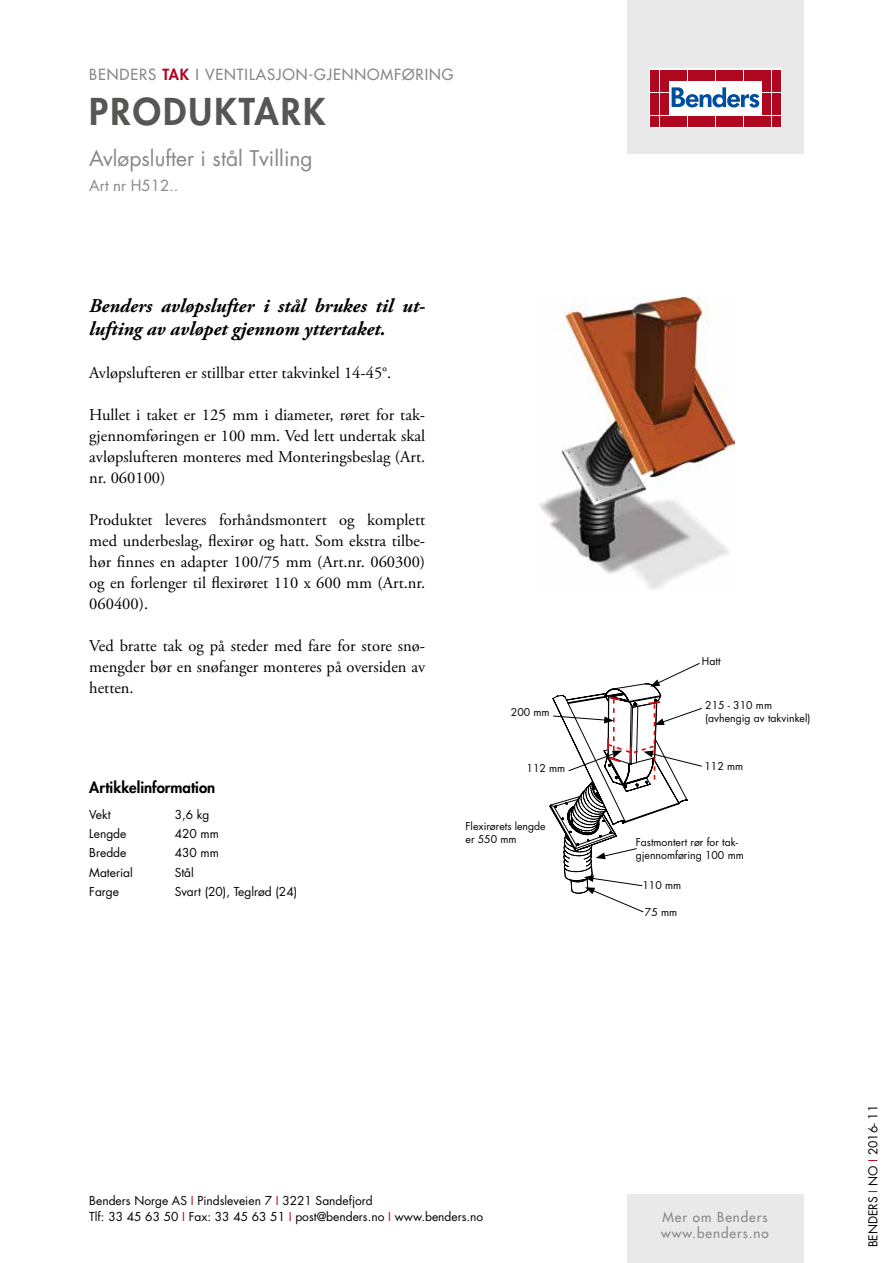
<style>
.page{position:relative;width:893px;height:1263px;background:#fff}
.page>*{position:absolute;margin:0;border:0;box-sizing:border-box;transform-origin:0 0}
.t1{font:800 36px "Futura Std";letter-spacing:.06em;color:#565655}
.t2{font:21px "Futura Std";color:#868786}
.t3{font:italic 700 19.5px/23.4px "Adobe Garamond Pro";color:#000}
.t4{font:16.5px/21px "Adobe Garamond Pro";color:#000;text-align:justify}
.t5{font:500 15px "Futura Std";letter-spacing:.06em;color:#868786}
.t6{font:800 15px "Futura Std";color:#000}
.t7{font:15px "Futura Std";color:#868786}
.t8{font:500 13.5px/16.2px "Futura Std";letter-spacing:.07em;color:#87888a}
.t9{font:12px/16.5px "Futura Std";color:#000}
.t10{font:10.5px/12.6px "Futura Std";color:#000}
.s1{font-weight:800;color:#ae071f}
.s2{color:#ae071f}
</style>
<div class="page">
<div style="left:627px;top:0;width:177px;height:153px;background:#e9e9e9"></div>
<svg style="left:649px;top:69px;width:132px;height:59px;background:#eac2c8"></svg>
<div style="left:651px;top:70px;width:8px;height:10px;background:#ae071f"></div>
<div style="left:660px;top:70px;width:8px;height:10px;background:#ae071f"></div>
<div style="left:651px;top:81px;width:8px;height:11px;background:#ae071f"></div>
<div style="left:660px;top:81px;width:8px;height:11px;background:#ae071f"></div>
<div style="left:651px;top:93px;width:8px;height:10px;background:#ae071f"></div>
<div style="left:660px;top:93px;width:8px;height:10px;background:#ae071f"></div>
<div style="left:651px;top:104px;width:8px;height:11px;background:#ae071f"></div>
<div style="left:660px;top:104px;width:8px;height:11px;background:#ae071f"></div>
<div style="left:651px;top:116px;width:8px;height:10px;background:#ae071f"></div>
<div style="left:660px;top:116px;width:8px;height:10px;background:#ae071f"></div>
<div style="left:669px;top:70px;width:8px;height:10px;background:#ae071f"></div>
<div style="left:679px;top:70px;width:8px;height:10px;background:#ae071f"></div>
<div style="left:688px;top:70px;width:8px;height:10px;background:#ae071f"></div>
<div style="left:697px;top:70px;width:9px;height:10px;background:#ae071f"></div>
<div style="left:707px;top:70px;width:8px;height:10px;background:#ae071f"></div>
<div style="left:716px;top:70px;width:8px;height:10px;background:#ae071f"></div>
<div style="left:725px;top:70px;width:9px;height:10px;background:#ae071f"></div>
<div style="left:735px;top:70px;width:8px;height:10px;background:#ae071f"></div>
<div style="left:744px;top:70px;width:8px;height:10px;background:#ae071f"></div>
<div style="left:753px;top:70px;width:9px;height:10px;background:#ae071f"></div>
<div style="left:669px;top:116px;width:8px;height:10px;background:#ae071f"></div>
<div style="left:679px;top:116px;width:8px;height:10px;background:#ae071f"></div>
<div style="left:688px;top:116px;width:8px;height:10px;background:#ae071f"></div>
<div style="left:697px;top:116px;width:9px;height:10px;background:#ae071f"></div>
<div style="left:707px;top:116px;width:8px;height:10px;background:#ae071f"></div>
<div style="left:716px;top:116px;width:8px;height:10px;background:#ae071f"></div>
<div style="left:725px;top:116px;width:9px;height:10px;background:#ae071f"></div>
<div style="left:735px;top:116px;width:8px;height:10px;background:#ae071f"></div>
<div style="left:744px;top:116px;width:8px;height:10px;background:#ae071f"></div>
<div style="left:753px;top:116px;width:9px;height:10px;background:#ae071f"></div>
<div style="left:763px;top:70px;width:8px;height:10px;background:#ae071f"></div>
<div style="left:772px;top:70px;width:8px;height:10px;background:#ae071f"></div>
<div style="left:763px;top:81px;width:8px;height:11px;background:#ae071f"></div>
<div style="left:772px;top:81px;width:8px;height:11px;background:#ae071f"></div>
<div style="left:763px;top:93px;width:8px;height:10px;background:#ae071f"></div>
<div style="left:772px;top:93px;width:8px;height:10px;background:#ae071f"></div>
<div style="left:763px;top:104px;width:8px;height:11px;background:#ae071f"></div>
<div style="left:772px;top:104px;width:8px;height:11px;background:#ae071f"></div>
<div style="left:763px;top:116px;width:8px;height:10px;background:#ae071f"></div>
<div style="left:772px;top:116px;width:8px;height:10px;background:#ae071f"></div>
<svg style="left:672px;top:87px;width:87px;height:21px;background:#8fb1d4"></svg>
<div style="left:627px;top:1195px;width:177px;height:68px;background:#e9e9ea"></div>
<img style="left:539px;top:298px;width:196px;height:292px">
<svg style="left:550px;top:663px;width:152px;height:250px"></svg>
<p class="t5" style="left:89px;top:65px;width:366px">BENDERS <span class="s1">TAK</span> I VENTILASJON-GJENNOMFØRING</p>
<h1 class="t1" style="left:89px;top:89px;width:238px">PRODUKTARK</h1>
<p class="t2" style="left:89px;top:145px;width:225px">Avløpslufter i stål Tvilling</p>
<p class="t7" style="left:89px;top:176px;width:91px">Art nr H512..</p>
<p class="t3" style="left:89px;top:294px;width:337px">Benders avløpslufter i stål brukes til ut&shy;lufting av avløpet gjennom yttertaket.</p>
<p class="t4" style="left:89px;top:363px;width:304px">Avløpslufteren er stillbar etter takvinkel 14-45°.</p>
<p class="t4" style="left:89px;top:405px;width:337px">Hullet i taket er 125 mm i diameter, røret for tak&shy;gjennomføringen er 100 mm. Ved lett undertak skal avløpslufteren monteres med Monteringsbeslag (Art. nr. 060100)</p>
<p class="t4" style="left:89px;top:510px;width:337px">Produktet leveres forhåndsmontert og komplett med underbeslag, flexirør og hatt. Som ekstra tilbe&shy;hør finnes en adapter 100/75 mm (Art.nr. 060300) og en forlenger til flexirøret 110 x 600 mm (Art.nr.<br>060400).</p>
<p class="t4" style="left:89px;top:636px;width:337px">Ved bratte tak og på steder med fare for store snø&shy;mengder bør en snøfanger monteres på oversiden av hetten.</p>
<p class="t6" style="left:89px;top:778px;width:128px">Artikkelinformation</p>
<p class="t9" style="left:89px;top:807px;width:23px">Vekt</p>
<p class="t9" style="left:175px;top:807px;width:36px">3,6 kg</p>
<p class="t9" style="left:89px;top:826px;width:39px">Lengde</p>
<p class="t9" style="left:175px;top:826px;width:46px">420 mm</p>
<p class="t9" style="left:89px;top:845px;width:39px">Bredde</p>
<p class="t9" style="left:175px;top:845px;width:46px">430 mm</p>
<p class="t9" style="left:89px;top:864px;width:45px">Material</p>
<p class="t9" style="left:175px;top:864px;width:21px">Stål</p>
<p class="t9" style="left:89px;top:883px;width:31px">Farge</p>
<p class="t9" style="left:175px;top:883px;width:124px">Svart (20), Teglrød (24)</p>
<p class="t10" style="left:511px;top:705px;width:40px">200 mm</p>
<p class="t10" style="left:527px;top:762px;width:40px">112 mm</p>
<p class="t10" style="left:466px;top:820px;width:82px">Flexirørets lengde er 550 mm</p>
<p class="t10" style="left:702px;top:654px;width:20px">Hatt</p>
<p class="t10" style="left:705px;top:699px;width:107px">215 - 310 mm (avhengig av takvinkel)</p>
<p class="t10" style="left:704px;top:760px;width:40px">112 mm</p>
<p class="t10" style="left:636px;top:836px;width:110px">Fastmontert rør for tak&shy;gjennomføring 100 mm</p>
<p class="t10" style="left:642px;top:879px;width:40px">110 mm</p>
<p class="t10" style="left:645px;top:906px;width:34px">75 mm</p>
<p class="t9" style="left:89px;top:1192px;width:396px">Benders Norge AS <span class="s2">I</span> Pindsleveien 7 <span class="s2">I</span> 3221 Sandefjord<br>Tlf: 33 45 63 50 <span class="s2">I</span> Fax: 33 45 63 51 <span class="s2">I</span> post@benders.no <span class="s2">I</span> www.benders.no</p>
<p class="t8" style="left:661px;top:1209px;width:109px">Mer om Benders www.benders.no</p>
<p class="t9" style="left:865px;top:1247px;width:144px;rotate:-90deg">BENDERS <span class="s2">I</span> NO <span class="s2">I</span> 2016- 11</p>
</div>
